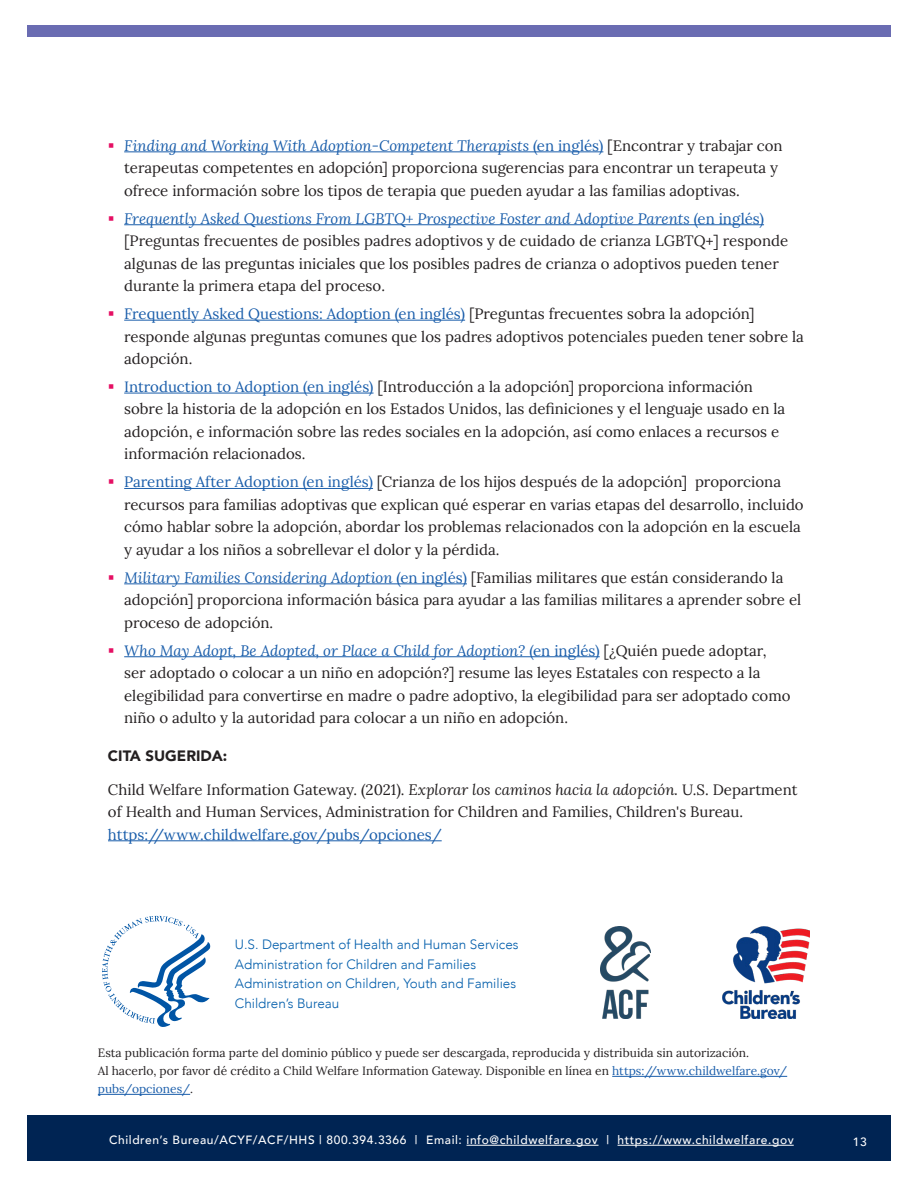
<style>
.page{position:relative;width:918px;height:1188px;background:#fff}
.page>*{position:absolute;margin:0;border:0;box-sizing:border-box;transform-origin:0 0}
.t1{font:15px/22.5px "Lora";color:#231f20}
.t2{font:900 15px "Avenir";color:#231f20}
.t3{font:300 13.5px/19.5px "Avenir";color:#015dab}
.t4{font:12px/18px "Lora";color:#231f20}
.t5{font:500 12px "Avenir";letter-spacing:.05em;color:#fff}
.s1{font-style:italic;color:#195daa}
.s2{color:#195daa}
.s3{font-style:italic}
</style>
<div class="page">
<div style="left:27px;top:1116px;width:864px;height:45px;background:#002453"></div>
<hr style="left:467px;top:1145px;width:132px;height:1px;background:#fff">
<hr style="left:618px;top:1145px;width:176px;height:1px;background:#fff">
<div style="left:27px;top:26px;width:864px;height:12px;background:#6a6cb2"></div>
<hr style="left:124px;top:151px;width:479px;height:1px;background:#195daa">
<hr style="left:124px;top:224px;width:640px;height:1px;background:#195daa">
<hr style="left:124px;top:320px;width:341px;height:1px;background:#195daa">
<hr style="left:124px;top:393px;width:250px;height:1px;background:#195daa">
<hr style="left:124px;top:488px;width:249px;height:1px;background:#195daa">
<hr style="left:124px;top:583px;width:343px;height:1px;background:#195daa">
<hr style="left:124px;top:656px;width:476px;height:1px;background:#195daa">
<hr style="left:108px;top:840px;width:334px;height:1px;background:#195daa">
<svg style="left:102px;top:916px;width:108px;height:111px"></svg>
<img style="left:600px;top:927px;width:51px;height:92px">
<hr style="left:612px;top:1076px;width:175px;height:1px;background:#195daa">
<hr style="left:98px;top:1094px;width:92px;height:1px;background:#195daa">
<img style="left:722px;top:927px;width:88px;height:92px">
<p class="t1" style="left:124px;top:133px;width:660px"><span class="s1">Finding and Working With Adoption-Competent Therapists</span> <span class="s2">(en inglés)</span> [Encontrar y trabajar con terapeutas competentes en adopción] proporciona sugerencias para encontrar un terapeuta y ofrece información sobre los tipos de terapia que pueden ayudar a las familias adoptivas.</p>
<p class="t1" style="left:124px;top:206px;width:666px"><span class="s1">Frequently Asked Questions From LGBTQ+ Prospective Foster and Adoptive Parents</span> <span class="s2">(en inglés) </span>[Preguntas frecuentes de posibles padres adoptivos y de cuidado de crianza LGBTQ+] responde algunas de las preguntas iniciales que los posibles padres de crianza o adoptivos pueden tener durante la primera etapa del proceso.</p>
<p class="t1" style="left:124px;top:301px;width:681px"><span class="s2">Frequently Asked Questions: Adoption (en inglés)</span> [Preguntas frecuentes sobra la adopción] responde algunas preguntas comunes que los padres adoptivos potenciales pueden tener sobre la adopción.</p>
<p class="t1" style="left:124px;top:374px;width:663px"><span class="s2">Introduction to Adoption (en inglés)</span> [Introducción a la adopción] proporciona información sobre la historia de la adopción en los Estados Unidos, las definiciones y el lenguaje usado en la adopción, e información sobre las redes sociales en la adopción, así como enlaces a recursos e información relacionados.</p>
<p class="t1" style="left:124px;top:470px;width:681px"><span class="s2">Parenting After Adoption (en inglés)</span> [Crianza de los hijos después de la adopción] proporciona recursos para familias adoptivas que explican qué esperar en varias etapas del desarrollo, incluido cómo hablar sobre la adopción, abordar los problemas relacionados con la adopción en la escuela y ayudar a los niños a sobrellevar el dolor y la pérdida.</p>
<p class="t1" style="left:124px;top:565px;width:679px"><span class="s1">Military Families Considering Adoption</span> <span class="s2">(en inglés)</span> [Familias militares que están considerando la adopción] proporciona información básica para ayudar a las familias militares a aprender sobre el proceso de adopción.</p>
<p class="t1" style="left:124px;top:638px;width:668px"><span class="s1">Who May Adopt, Be Adopted, or Place a Child for Adoption?</span> <span class="s2">(en inglés)</span> [¿Quién puede adoptar, ser adoptado o colocar a un niño en adopción?] resume las leyes Estatales con respecto a la elegibilidad para convertirse en madre o padre adoptivo, la elegibilidad para ser adoptado como niño o adulto y la autoridad para colocar a un niño en adopción.</p>
<h3 class="t2" style="left:108px;top:743px;width:121px">CITA SUGERIDA:</h3>
<p class="t1" style="left:108px;top:777px;width:691px">Child Welfare Information Gateway. (2021). <span class="s3">Explorar los caminos hacia la adopción.</span> U.S. Department of Health and Human Services, Administration for Children and Families, Children's Bureau. <span class="s2">https://www.childwelfare.gov/pubs/opciones/</span></p>
<p class="t3" style="left:235px;top:935px;width:285px">U.S. Department of Health and Human Services Administration for Children and Families Administration on Children, Youth and Families Children’s Bureau</p>
<p class="t4" style="left:98px;top:1043px;width:691px">Esta publicación forma parte del dominio público y puede ser descargada, reproducida y distribuida sin autorización.<br>Al hacerlo, por favor dé crédito a Child Welfare Information Gateway. Disponible en línea en <span class="s2">https://www.childwelfare.gov/ pubs/opciones/</span>.</p>
<p class="t5" style="left:109px;top:1130px;width:686px">Children’s Bureau/ACYF/ACF/HHS | 800.394.3366 | Email: info@childwelfare.gov | https://www.childwelfare.gov</p>
<p class="t5" style="left:853px;top:1131px;width:15px">13</p>
</div>
